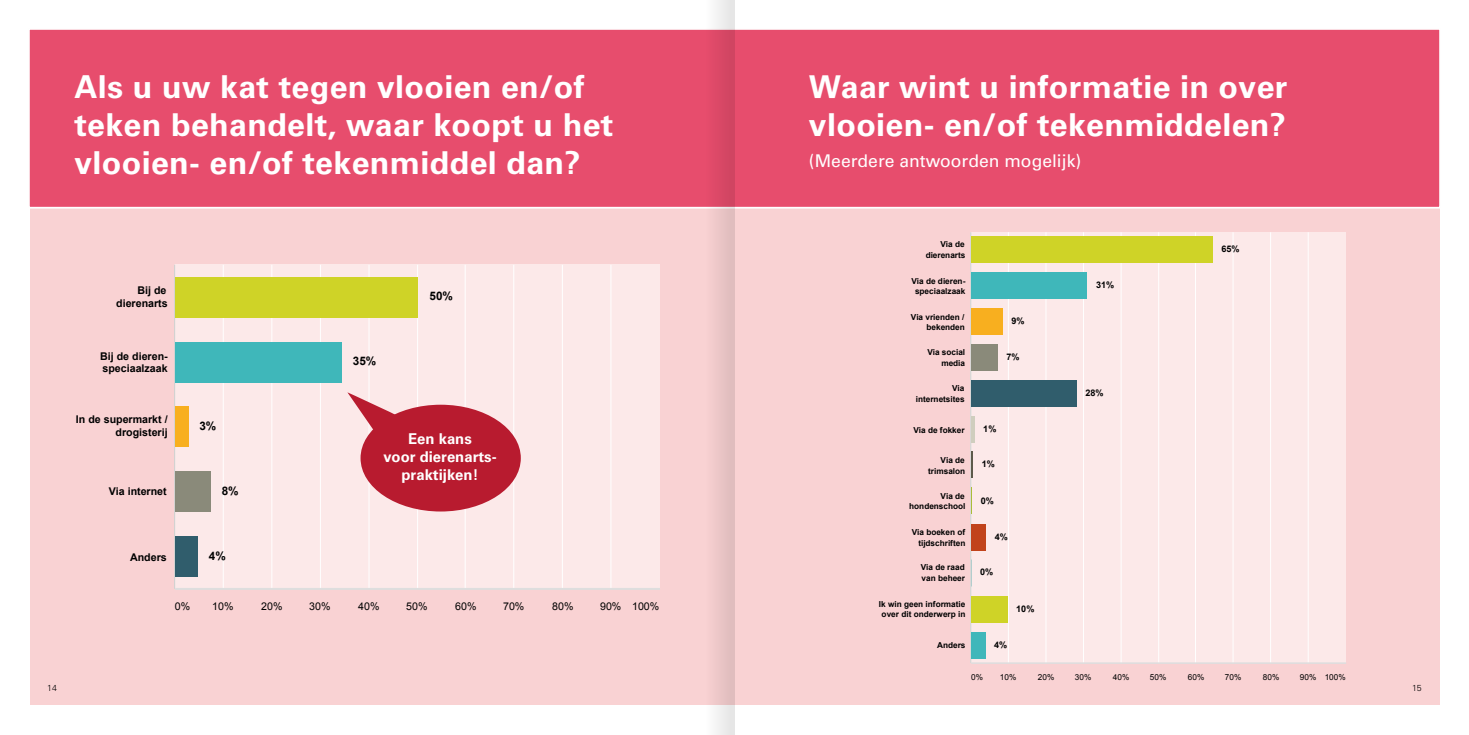
<style>
.page{position:relative;width:1469px;height:735px;background:#fff}
.page>*{position:absolute;margin:0;border:0;box-sizing:border-box;transform-origin:0 0}
.t1{font:700 31.5px/37.8px "Univers";letter-spacing:.01em;color:#fff}
.t2{font:17.5px "Univers";color:#fff}
.t3{font:700 14.88px/17.8px "Univers";color:#fff;text-align:center}
.t4{font:700 11.72px "Arial";color:#000}
.t5{font:700 10.67px/12.8px "Arial";color:#000;text-align:right}
.t6{font:10.67px "Arial";color:#000}
.t7{font:700 9.1px "Arial";color:#000}
.t8{font:300 8.75px "Univers";color:#000}
.t9{font:700 8.22px/10.7px "Arial";color:#000;text-align:right}
.t10{font:8.22px "Arial";color:#000}
</style>
<div class="page">
<div style="left:30px;top:30px;width:1409px;height:674px;background:#f9d2d3"></div>
<div style="left:29px;top:27px;width:1411px;height:182px;background:#e74d6d"></div>
<div style="left:175px;top:264px;width:485px;height:324px;background:#fce9e9"></div>
<hr style="left:223px;top:264px;width:1px;height:324px;background:#fff">
<hr style="left:271px;top:264px;width:1px;height:324px;background:#fff">
<hr style="left:320px;top:264px;width:1px;height:324px;background:#fff">
<hr style="left:368px;top:264px;width:1px;height:324px;background:#fff">
<hr style="left:417px;top:264px;width:1px;height:324px;background:#fff">
<hr style="left:464px;top:264px;width:1px;height:324px;background:#fff">
<hr style="left:513px;top:264px;width:1px;height:324px;background:#fff">
<hr style="left:562px;top:264px;width:1px;height:324px;background:#fff">
<hr style="left:610px;top:264px;width:1px;height:324px;background:#fff">
<hr style="left:174px;top:264px;width:1px;height:324px;background:#cccccb">
<hr style="left:175px;top:587px;width:485px;height:2px;background:#dedede">
<div style="left:175px;top:277px;width:243px;height:40px;background:#cfd327"></div>
<div style="left:175px;top:341px;width:166px;height:41px;background:#3fb7ba"></div>
<div style="left:175px;top:406px;width:13px;height:41px;background:#f8af1f"></div>
<div style="left:175px;top:471px;width:36px;height:40px;background:#8a8a7a"></div>
<div style="left:175px;top:536px;width:22px;height:40px;background:#305d6c"></div>
<div style="left:971px;top:232px;width:375px;height:430px;background:#fce9e9"></div>
<hr style="left:1008px;top:232px;width:1px;height:430px;background:#fff">
<hr style="left:1045px;top:232px;width:1px;height:430px;background:#fff">
<hr style="left:1083px;top:232px;width:1px;height:430px;background:#fff">
<hr style="left:1120px;top:232px;width:1px;height:430px;background:#fff">
<hr style="left:1158px;top:232px;width:1px;height:430px;background:#fff">
<hr style="left:1195px;top:232px;width:1px;height:430px;background:#fff">
<hr style="left:1232px;top:232px;width:1px;height:430px;background:#fff">
<hr style="left:1270px;top:232px;width:1px;height:430px;background:#fff">
<hr style="left:1307px;top:232px;width:1px;height:430px;background:#fff">
<hr style="left:970px;top:232px;width:1px;height:430px;background:#cccccb">
<hr style="left:971px;top:662px;width:375px;height:1px;background:#dedede">
<div style="left:971px;top:236px;width:241px;height:27px;background:#cfd327"></div>
<div style="left:971px;top:272px;width:116px;height:27px;background:#3fb7ba"></div>
<div style="left:971px;top:308px;width:31px;height:27px;background:#f8af1f"></div>
<div style="left:971px;top:344px;width:26px;height:27px;background:#8a8a7a"></div>
<div style="left:971px;top:380px;width:105px;height:27px;background:#305d6c"></div>
<hr style="left:971px;top:416px;width:3px;height:27px;background:#cfcebe">
<svg style="left:971px;top:451px;width:1px;height:27px"></svg>
<svg style="left:971px;top:487px;width:1px;height:27px"></svg>
<div style="left:971px;top:523px;width:15px;height:27px;background:#c1431b"></div>
<div style="left:971px;top:595px;width:36px;height:27px;background:#cfd327"></div>
<div style="left:971px;top:631px;width:14px;height:27px;background:#3fb7ba"></div>
<svg style="left:347px;top:392px;width:47px;height:42px"></svg>
<div style="left:360px;top:404px;width:161px;height:107px;background:#b81b2f;border-radius:50%"></div>
<svg style="left:705px;top:0;width:29px;height:734px"></svg>
<h1 class="t1" style="left:74px;top:68px;width:540px">Als u uw kat tegen vlooien en/of teken behandelt, waar koopt u het vlooien- en/of tekenmiddel dan?</h1>
<p class="t5" style="left:116px;top:283px;width:53px;line-height:13.8px">Bij de dierenarts</p>
<h3 class="t4" style="left:429px;top:288px;width:25px">50%</h3>
<p class="t5" style="left:100px;top:350px;width:69px;text-align:left">Bij de dieren&shy;speciaalzaak</p>
<h3 class="t4" style="left:353px;top:353px;width:25px">35%</h3>
<p class="t5" style="left:76px;top:413px;width:93px">In de supermarkt / drogisterij</p>
<h3 class="t4" style="left:199px;top:418px;width:18px">3%</h3>
<h3 class="t3" style="left:383px;top:430px;width:115px">Een kans<br>voor dierenarts&shy;praktijken!</h3>
<p class="t5" style="left:109px;top:485px;width:59px">Via internet</p>
<h3 class="t4" style="left:222px;top:483px;width:18px">8%</h3>
<p class="t5" style="left:130px;top:550px;width:38px">Anders</p>
<h3 class="t4" style="left:209px;top:548px;width:18px">4%</h3>
<p class="t6" style="left:175px;top:599px;width:17px">0%</p>
<p class="t6" style="left:212px;top:599px;width:23px">10%</p>
<p class="t6" style="left:261px;top:599px;width:23px">20%</p>
<p class="t6" style="left:309px;top:599px;width:23px">30%</p>
<p class="t6" style="left:358px;top:599px;width:23px">40%</p>
<p class="t6" style="left:406px;top:599px;width:23px">50%</p>
<p class="t6" style="left:455px;top:599px;width:23px">60%</p>
<p class="t6" style="left:503px;top:599px;width:23px">70%</p>
<p class="t6" style="left:552px;top:599px;width:23px">80%</p>
<p class="t6" style="left:600px;top:599px;width:61px">90% 100%</p>
<h1 class="t1" style="left:809px;top:68px;width:480px">Waar wint u informatie in over vlooien- en/of tekenmiddelen?</h1>
<h2 class="t2" style="left:809px;top:150px;width:274px">(Meerdere antwoorden mogelijk)</h2>
<p class="t9" style="left:925px;top:239px;width:41px">Via de dierenarts</p>
<p class="t7" style="left:1221px;top:243px;width:20px">65%</p>
<p class="t9" style="left:911px;top:276px;width:56px;line-height:9.8px;text-align:center">Via de dieren&shy;speciaalzaak</p>
<p class="t7" style="left:1096px;top:279px;width:20px">31%</p>
<p class="t9" style="left:910px;top:311px;width:56px">Via vrienden / bekenden</p>
<p class="t9" style="left:927px;top:347px;width:39px">Via social media</p>
<p class="t9" style="left:915px;top:383px;width:50px">Via internetsites</p>
<p class="t9" style="left:913px;top:424px;width:53px">Via de fokker</p>
<p class="t9" style="left:928px;top:455px;width:39px">Via de trimsalon</p>
<p class="t9" style="left:909px;top:490px;width:58px">Via de hondenschool</p>
<p class="t9" style="left:911px;top:526px;width:55px">Via boeken of tijdschriften</p>
<p class="t9" style="left:920px;top:562px;width:46px;text-align:left">Via de raad van beheer</p>
<p class="t7" style="left:1011px;top:314px;width:15px">9%</p>
<p class="t7" style="left:1006px;top:350px;width:15px">7%</p>
<p class="t7" style="left:983px;top:422px;width:15px">1%</p>
<p class="t7" style="left:981px;top:458px;width:15px">1%</p>
<p class="t7" style="left:980px;top:494px;width:15px">0%</p>
<p class="t7" style="left:994px;top:530px;width:15px">4%</p>
<p class="t7" style="left:980px;top:565px;width:15px">0%</p>
<p class="t7" style="left:1085px;top:387px;width:20px">28%</p>
<p class="t9" style="left:879px;top:599px;width:88px;line-height:9.8px;text-align:center">Ik win geen informatie over dit onderwerp in</p>
<p class="t7" style="left:1016px;top:602px;width:20px">10%</p>
<p class="t9" style="left:937px;top:640px;width:30px">Anders</p>
<p class="t7" style="left:994px;top:638px;width:15px">4%</p>
<p class="t10" style="left:971px;top:671px;width:13px">0%</p>
<p class="t10" style="left:1000px;top:671px;width:18px">10%</p>
<p class="t10" style="left:1037px;top:671px;width:18px">20%</p>
<p class="t10" style="left:1074px;top:671px;width:18px">30%</p>
<p class="t10" style="left:1112px;top:671px;width:18px">40%</p>
<p class="t10" style="left:1149px;top:671px;width:18px">50%</p>
<p class="t10" style="left:1187px;top:671px;width:18px">60%</p>
<p class="t10" style="left:1224px;top:671px;width:18px">70%</p>
<p class="t10" style="left:1262px;top:671px;width:18px">80%</p>
<p class="t10" style="left:1299px;top:671px;width:47px">90% 100%</p>
<p class="t8" style="left:47px;top:682px;width:11px">14</p>
<p class="t8" style="left:1411px;top:682px;width:11px">15</p>
</div>
